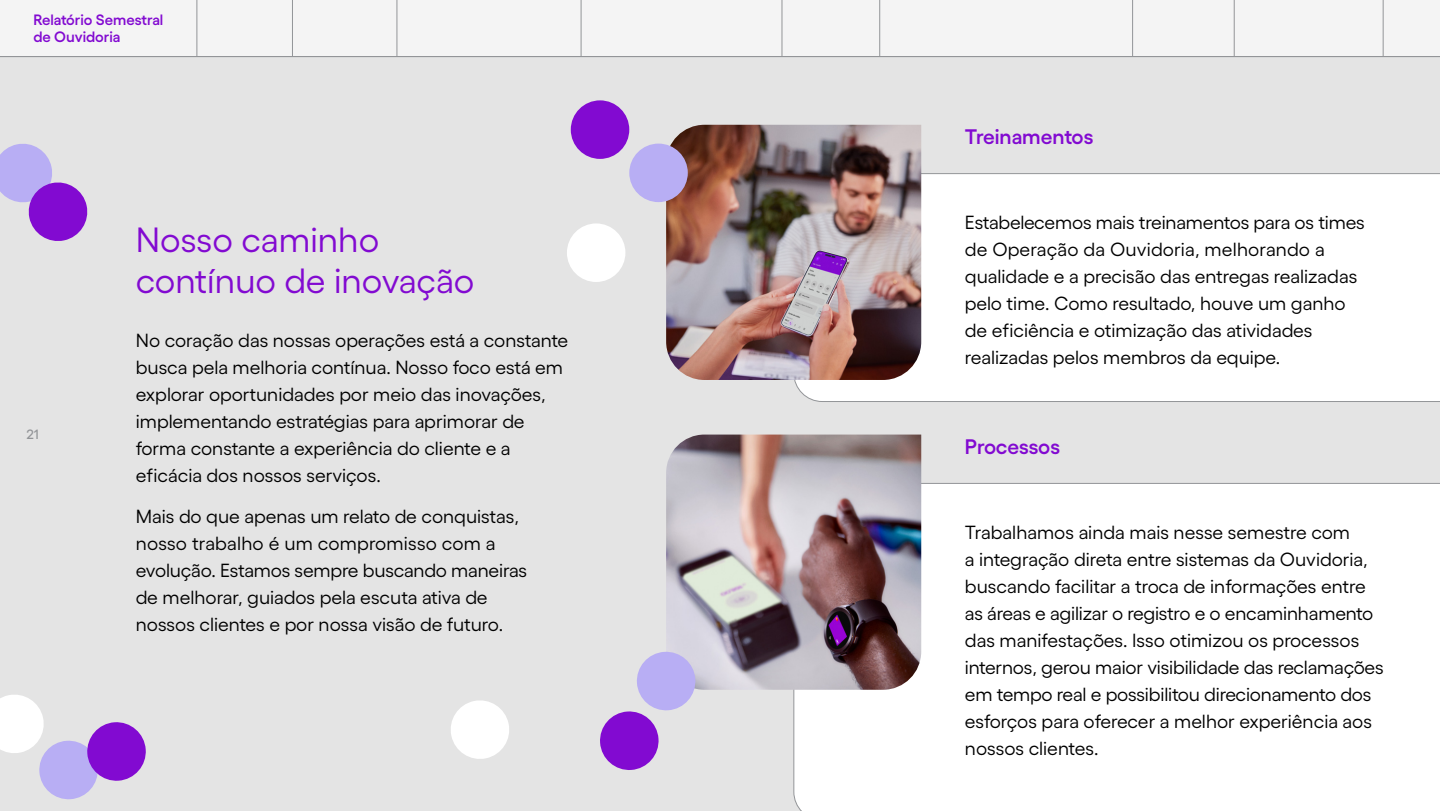
<style>
.page{position:relative;width:1440px;height:811px;background:#e4e4e4}
.page>*{position:absolute;margin:0;border:0;box-sizing:border-box;transform-origin:0 0}
.t1{font:35px/41px "Gellix";color:#820ad1}
.t2{font:600 21px "Gellix";letter-spacing:-.005em;color:#820ad1}
.t3{font:19px/27px "Gellix";color:#000}
.t4{font:600 15px/17px "Gellix";color:#820ad1}
.t5{font:500 13.6px "Gellix";color:#939598}
</style>
<div class="page">
<div style="left:794px;top:173px;width:646px;height:229px;background:#fff"></div>
<div style="left:794px;top:483px;width:646px;height:328px;background:#fff"></div>
<svg style="left:0;top:695px;width:146px;height:105px"></svg>
<img style="left:666px;top:125px;width:255px;height:255px">
<img style="left:666px;top:434px;width:255px;height:256px">
<div style="left:629px;top:144px;width:59px;height:58px;background:#b8aef4;border-radius:50%"></div>
<div style="left:567px;top:223px;width:58px;height:59px;background:#fff;border-radius:50%"></div>
<div style="left:571px;top:100px;width:58px;height:59px;background:#820ad1;border-radius:50%"></div>
<svg style="left:0;top:144px;width:88px;height:97px"></svg>
<svg style="left:600px;top:651px;width:96px;height:119px"></svg>
<svg style="left:451px;top:700px;width:58px;height:59px"></svg>
<div style="left:0;top:0;width:1440px;height:57px;background:#f4f4f4"></div>
<hr style="left:292px;top:0;width:1px;height:57px;background:#939598">
<hr style="left:197px;top:0;width:1px;height:57px;background:#939598">
<hr style="left:397px;top:0;width:1px;height:57px;background:#939598">
<hr style="left:581px;top:0;width:1px;height:57px;background:#939598">
<hr style="left:782px;top:0;width:1px;height:57px;background:#939598">
<hr style="left:879px;top:0;width:1px;height:57px;background:#939598">
<hr style="left:1132px;top:0;width:1px;height:57px;background:#939598">
<hr style="left:1234px;top:0;width:1px;height:57px;background:#939598">
<hr style="left:1383px;top:0;width:1px;height:57px;background:#939598">
<hr style="left:0;top:56px;width:1440px;height:1px;background:#939598">
<p class="t4" style="left:34px;top:10px;width:131px">Relatório Semestral de Ouvidoria</p>
<p class="t5" style="left:27px;top:423px;width:14px">21</p>
<h1 class="t1" style="left:136px;top:215px;width:340px">Nosso caminho contínuo de inovação</h1>
<p class="t3" style="left:136px;top:325px;width:434px">No coração das nossas operações está a constante busca pela melhoria contínua. Nosso foco está em explorar oportunidades por meio das inovações, implementando estratégias para aprimorar de forma constante a experiência do cliente e a eficácia dos nossos serviços.</p>
<p class="t3" style="left:136px;top:501px;width:393px">Mais do que apenas um relato de conquistas, nosso trabalho é um compromisso com a evolução. Estamos sempre buscando maneiras de melhorar, guiados pela escuta ativa de nossos clientes e por nossa visão de futuro.</p>
<p class="t2" style="left:965px;top:120px;width:130px">Treinamentos</p>
<p class="t3" style="left:965px;top:207px;width:401px">Estabelecemos mais treinamentos para os times de Operação da Ouvidoria, melhorando a qualidade e a precisão das entregas realizadas pelo time. Como resultado, houve um ganho de eficiência e otimização das atividades realizadas pelos membros da equipe.</p>
<p class="t2" style="left:965px;top:430px;width:97px">Processos</p>
<p class="t3" style="left:965px;top:516px;width:420px">Trabalhamos ainda mais nesse semestre com<br>a integração direta entre sistemas da Ouvidoria, buscando facilitar a troca de informações entre as áreas e agilizar o registro e o encaminhamento das manifestações. Isso otimizou os processos internos, gerou maior visibilidade das reclamações em tempo real e possibilitou direcionamento dos esforços para oferecer a melhor experiência aos nossos clientes.</p>
</div>
